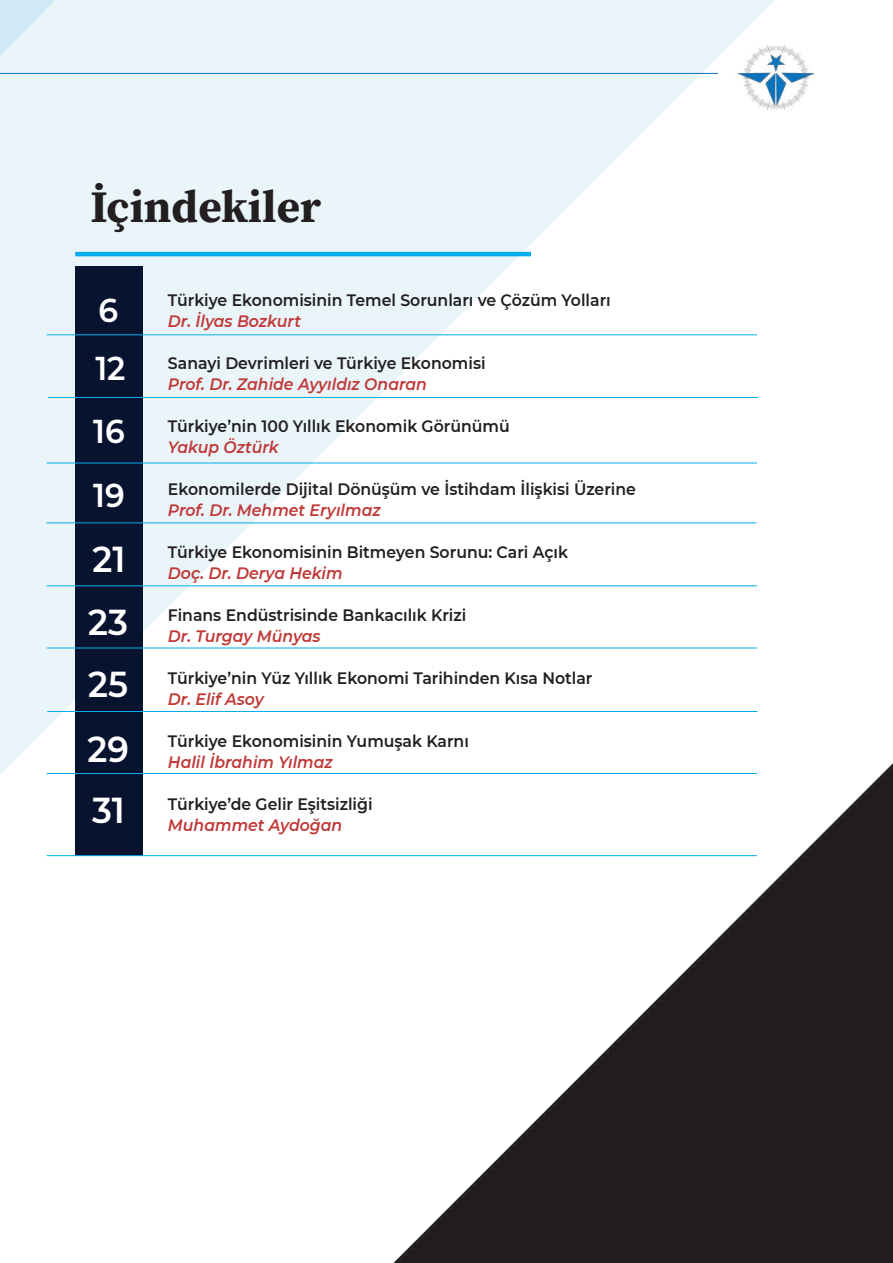
<style>
.page{position:relative;width:893px;height:1263px;background:#fff}
.page>*{position:absolute;margin:0;border:0;box-sizing:border-box;transform-origin:0 0}
.t1{font:700 45px "Source Serif Pro";color:#231f20}
.t2{font:600 36px/63.3px "Montserrat";color:#fff;scale:.95 1}
.t3{font:600 33px/58.1px "Montserrat";color:#fff;scale:.95 1}
.t4{font:600 16.5px "Montserrat";color:#231f20;scale:.95 1}
.t5{font:italic 600 16.5px "Montserrat";color:#c03938;scale:.95 1}
</style>
<div class="page">
<img style="left:0;top:0;width:893px;height:1263px">
<div style="left:75px;top:267px;width:67px;height:589px;background:#08132f"></div>
<hr style="left:47px;top:334px;width:710px;height:1px;background:#00aeef">
<hr style="left:75px;top:252px;width:456px;height:4px;background:#00aeef">
<hr style="left:47px;top:585px;width:710px;height:1px;background:#00aeef">
<hr style="left:47px;top:463px;width:710px;height:1px;background:#00aeef">
<hr style="left:47px;top:648px;width:710px;height:1px;background:#00aeef">
<hr style="left:47px;top:773px;width:710px;height:1px;background:#00aeef">
<hr style="left:46px;top:522px;width:710px;height:1px;background:#00aeef">
<hr style="left:48px;top:397px;width:710px;height:1px;background:#00aeef">
<hr style="left:47px;top:711px;width:710px;height:1px;background:#00aeef">
<hr style="left:47px;top:855px;width:710px;height:1px;background:#00aeef">
<img style="left:735px;top:42px;width:84px;height:70px">
<hr style="left:0;top:73px;width:718px;height:1px;background:#0b72ba">
<h1 class="t1" style="left:90px;top:176px;width:232px">İçindekiler</h1>
<h3 class="t3" style="left:95px;top:279px;width:33px">6<br>12</h3>
<h3 class="t3" style="left:93px;top:401px;width:35px">16</h3>
<h3 class="t3" style="left:93px;top:465px;width:35px">19</h3>
<h2 class="t2" style="left:88px;top:526px;width:43px">21<br>23</h2>
<h2 class="t2" style="left:88px;top:651px;width:43px">25</h2>
<h2 class="t2" style="left:87px;top:717px;width:45px;line-height:61.5px">29<br>31</h2>
<p class="t4" style="left:168px;top:289px;width:468px">Türkiye Ekonomisinin Temel Sorunları ve Çözüm Yolları</p>
<p class="t5" style="left:168px;top:310px;width:142px">Dr. İlyas Bozkurt</p>
<p class="t4" style="left:168px;top:352px;width:336px">Sanayi Devrimleri ve Türkiye Ekonomisi</p>
<p class="t5" style="left:168px;top:373px;width:274px">Prof. Dr. Zahide Ayyıldız Onaran</p>
<p class="t4" style="left:168px;top:415px;width:361px">Türkiye’nin 100 Yıllık Ekonomik Görünümü</p>
<p class="t5" style="left:168px;top:436px;width:118px">Yakup Öztürk</p>
<p class="t4" style="left:168px;top:478px;width:494px">Ekonomilerde Dijital Dönüşüm ve İstihdam İlişkisi Üzerine</p>
<p class="t5" style="left:168px;top:499px;width:225px">Prof. Dr. Mehmet Eryılmaz</p>
<p class="t4" style="left:168px;top:541px;width:423px">Türkiye Ekonomisinin Bitmeyen Sorunu: Cari Açık</p>
<p class="t5" style="left:168px;top:562px;width:185px">Doç. Dr. Derya Hekim</p>
<p class="t4" style="left:168px;top:604px;width:315px">Finans Endüstrisinde Bankacılık Krizi</p>
<p class="t5" style="left:168px;top:625px;width:162px">Dr. Turgay Münyas</p>
<p class="t4" style="left:168px;top:667px;width:448px">Türkiye’nin Yüz Yıllık Ekonomi Tarihinden Kısa Notlar</p>
<p class="t5" style="left:168px;top:688px;width:102px">Dr. Elif Asoy</p>
<p class="t4" style="left:168px;top:730px;width:318px">Türkiye Ekonomisinin Yumuşak Karnı</p>
<p class="t5" style="left:168px;top:751px;width:175px">Halil İbrahim Yılmaz</p>
<p class="t4" style="left:168px;top:793px;width:217px">Türkiye’de Gelir Eşitsizliği</p>
<p class="t5" style="left:168px;top:814px;width:185px">Muhammet Aydoğan</p>
</div>
